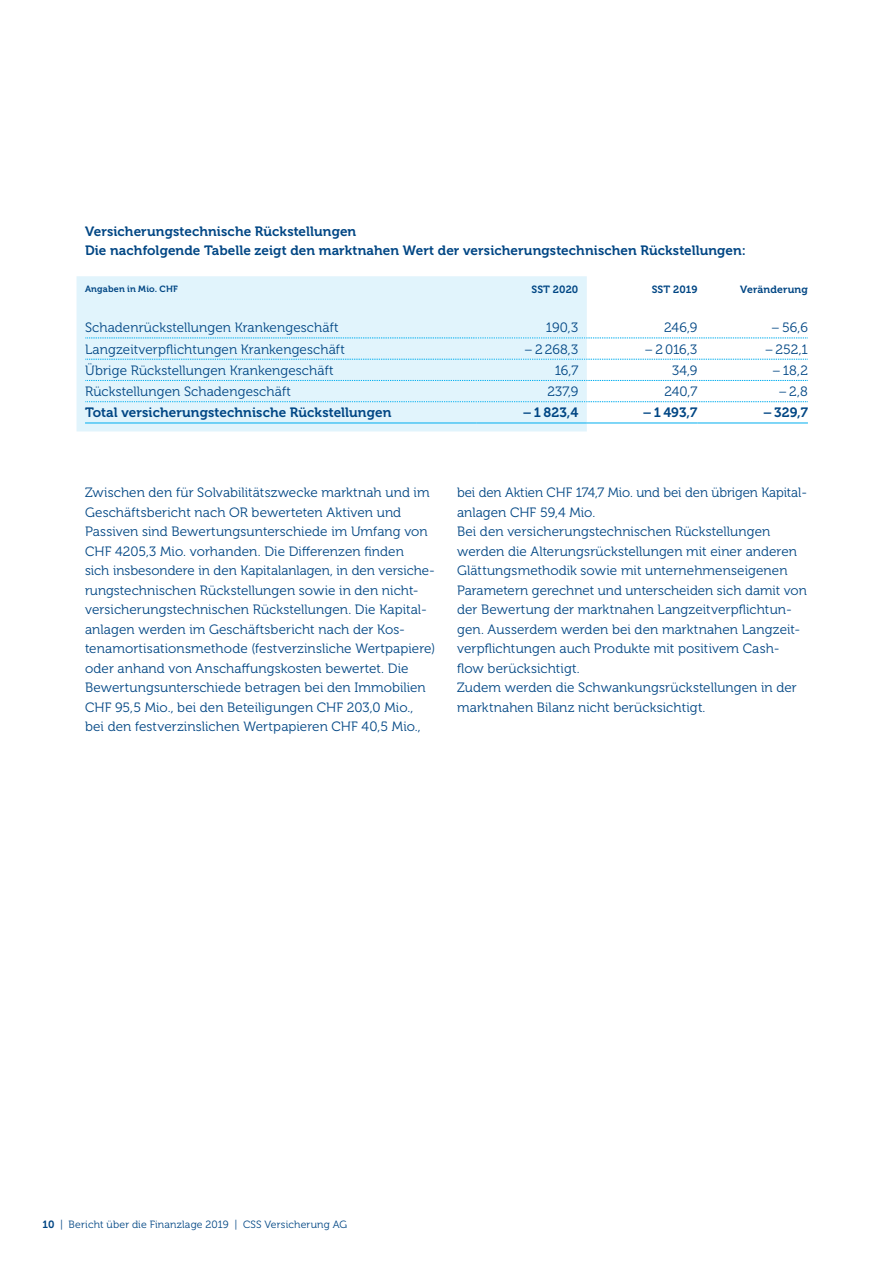
<style>
.page{position:relative;width:893px;height:1263px;background:#fff}
.page>*{position:absolute;margin:0;border:0;box-sizing:border-box;transform-origin:0 0}
.t1{font:13.5px/19.5px "Museo 300";letter-spacing:.005em;color:#004684}
.t2{font:13.5px/19.5px "Museo 700";letter-spacing:.005em;color:#004684}
.t3{font:10.5px "Museo 300";letter-spacing:.015em;color:#004684}
.t4{font:10.5px "Museo 700";letter-spacing:.01em;color:#004684}
.t5{font:9px "Museo 700";letter-spacing:.02em;color:#004684}
.s1{font-family:"Museo 700"}
</style>
<div class="page">
<div style="left:77px;top:276px;width:510px;height:155px;background:#e1f4fc"></div>
<hr style="left:476px;top:423px;width:111px;height:1px;background:#00aeef">
<hr style="left:587px;top:423px;width:110px;height:1px;background:#00aeef">
<hr style="left:697px;top:423px;width:111px;height:1px;background:#00aeef">
<svg style="left:85px;top:338px;width:723px;height:1px"></svg>
<svg style="left:85px;top:359px;width:723px;height:1px"></svg>
<svg style="left:85px;top:380px;width:723px;height:1px"></svg>
<svg style="left:85px;top:401px;width:723px;height:1px"></svg>
<hr style="left:85px;top:423px;width:391px;height:1px;background:#00aeef">
<p class="t2" style="left:85px;top:221px;width:662px">Versicherungstechnische Rückstellungen<br>Die nachfolgende Tabelle zeigt den marktnahen Wert der versicherungstechnischen Rückstellungen:</p>
<p class="t5" style="left:85px;top:283px;width:94px">Angaben in Mio. CHF</p>
<p class="t4" style="left:531px;top:283px;width:48px">SST 2020</p>
<p class="t4" style="left:652px;top:283px;width:47px">SST 2019</p>
<p class="t4" style="left:740px;top:283px;width:69px">Veränderung</p>
<p class="t1" style="left:85px;top:318px;width:255px">Schadenrückstellungen Krankengeschäft</p>
<p class="t1" style="left:546px;top:318px;width:34px">190,3</p>
<p class="t1" style="left:664px;top:318px;width:35px">246,9</p>
<p class="t1" style="left:771px;top:318px;width:38px">– 56,6</p>
<p class="t1" style="left:85px;top:339px;width:261px">Langzeitverpflichtungen Krankengeschäft</p>
<p class="t1" style="left:524px;top:339px;width:56px">– 2 268,3</p>
<p class="t1" style="left:644px;top:339px;width:54px">– 2 016,3</p>
<p class="t1" style="left:765px;top:339px;width:45px">– 252,1</p>
<p class="t1" style="left:85px;top:361px;width:250px">Übrige Rückstellungen Krankengeschäft</p>
<p class="t1" style="left:555px;top:361px;width:25px">16,7</p>
<p class="t1" style="left:672px;top:361px;width:27px">34,9</p>
<p class="t1" style="left:772px;top:361px;width:37px">– 18,2</p>
<p class="t1" style="left:85px;top:382px;width:207px">Rückstellungen Schadengeschäft</p>
<p class="t1" style="left:547px;top:382px;width:32px">237,9</p>
<p class="t1" style="left:664px;top:382px;width:35px">240,7</p>
<p class="t1" style="left:778px;top:382px;width:31px">– 2,8</p>
<p class="t2" style="left:85px;top:403px;width:308px">Total versicherungstechnische Rückstellungen</p>
<p class="t2" style="left:523px;top:403px;width:57px">– 1 823,4</p>
<p class="t2" style="left:643px;top:403px;width:56px">– 1 493,7</p>
<p class="t2" style="left:763px;top:403px;width:46px">– 329,7</p>
<p class="t1" style="left:85px;top:483px;width:352px">Zwischen den für Solvabilitätszwecke marktnah und im Geschäftsbericht nach OR bewerteten Aktiven und Passiven sind Bewertungsunterschiede im Umfang von CHF 4205,3 Mio. vorhanden. Die Differenzen finden<br>sich insbesondere in den Kapitalanlagen, in den versiche&shy;rungstechnischen Rückstellungen sowie in den nicht&shy;versicherungstechnischen Rückstellungen. Die Kapital&shy;anlagen werden im Geschäftsbericht nach der Kos&shy;tenamortisationsmethode (festverzinsliche Wertpapiere) oder anhand von Anschaffungskosten bewertet. Die Bewertungsunterschiede betragen bei den Immobilien CHF 95,5 Mio., bei den Beteiligungen CHF 203,0 Mio., bei den festverzinslichen Wertpapieren CHF 40,5 Mio.,</p>
<p class="t1" style="left:457px;top:483px;width:351px">bei den Aktien CHF 174,7 Mio. und bei den übrigen Kapital&shy;anlagen CHF 59,4 Mio.<br>Bei den versicherungstechnischen Rückstellungen werden die Alterungsrückstellungen mit einer anderen Glättungsmethodik sowie mit unternehmenseigenen Parametern gerechnet und unterscheiden sich damit von der Bewertung der marktnahen Langzeitverpflichtun&shy;gen. Ausserdem werden bei den marktnahen Langzeit&shy;verpflichtungen auch Produkte mit positivem Cash---<br>flow berücksichtigt.<br>Zudem werden die Schwankungsrückstellungen in der marktnahen Bilanz nicht berücksichtigt.</p>
<p class="t3" style="left:43px;top:1219px;width:306px"><span class="s1">10</span> | Bericht über die Finanzlage 2019 | CSS Versicherung AG</p>
</div>
